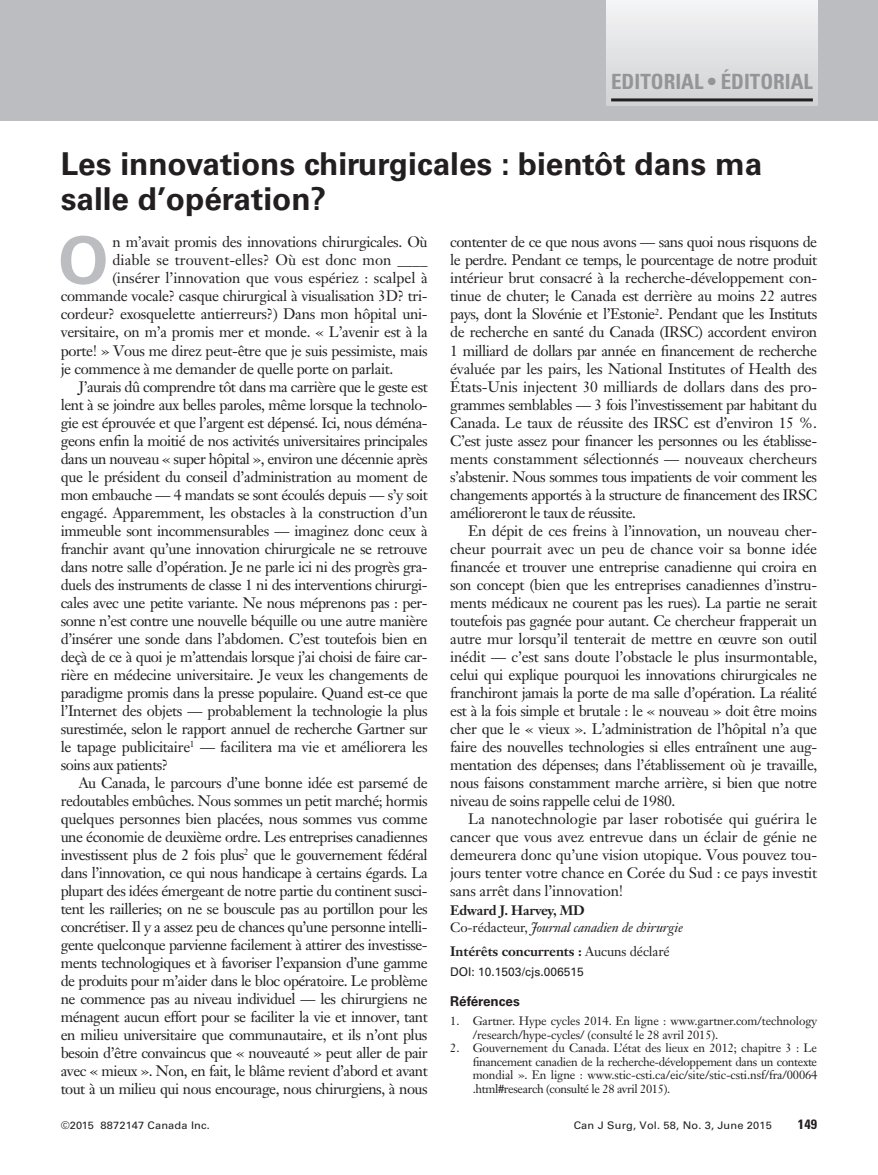
<style>
.page{position:relative;width:878px;height:1175px;background:#fff}
.page>*{position:absolute;margin:0;border:0;box-sizing:border-box;transform-origin:0 0}
.DC{font:700 64.8px "Univers LT Std";color:#bcbdc0}
.T21{font:700 31.5px/34.5px "Univers LT Std";color:#231f20}
.t1{font:700 condensed 21px "Univers LT Std";color:#939598}
.DC-2{font:15px/18px "Janson Text LT Std";letter-spacing:-.025em;color:#231f20;text-align:justify}
.DC-3{font:15px "Janson Text LT Std";letter-spacing:-.005em;color:#231f20}
.DC-4{font:15px "Janson Text LT Std";color:#231f20}
.N9{font:italic 13.5px/16.5px "Janson Text LT Std";letter-spacing:-.01em;color:#231f20}
.N9-2{font:700 13.5px "Janson Text LT Std";letter-spacing:-.01em;color:#231f20}
.RH{font:700 13.5px "Univers LT Std";color:#231f20}
.t2{font:700 condensed 13.5px "Univers LT Std";color:#231f20;scale:1.05 1}
.REF{font:12px/13.5px "Janson Text LT Std";letter-spacing:-.01em;color:#231f20}
.Article_id{font:12px "Univers LT Std";color:#231f20}
.t3{font:10.5px "Univers LT Std";letter-spacing:.015em;color:#231f20;scale:1.05 1}
.s1{font-weight:700;font-style:normal}
.s2{font-style:normal}
.s3{font-weight:400}
</style>
<div class="page">
<div style="left:0;top:0;width:878px;height:120px;background:#bcbdc0"></div>
<div style="left:606px;top:0;width:211px;height:106px;background:linear-gradient(to bottom,#f6f7f8,#cdced0)"></div>
<hr style="left:611px;top:98px;width:201px;height:3px;background:#231f20">
<h3 class="t1" style="left:611px;top:69px;width:203px">EDITORIAL • ÉDITORIAL</h3>
<p class="T21" style="left:61px;top:147px;width:703px">Les innovations chirurgicales : bientôt dans ma salle d’opération?</p>
<p class="DC" style="left:58px;top:223px;width:52px">O</p>
<p class="DC-2" style="left:112px;top:233px;width:317px">n m’avait promis des innovations chirurgicales. Où</p>
<p class="DC-2" style="left:450px;top:233px;width:368px">contenter de ce que nous avons — sans quoi nous risquons de le perdre. Pendant ce temps, le pourcentage de notre produit intérieur brut consacré à la recherche-développement con&shy;tinue de chuter; le Canada est derrière au moins 22 autres pays, dont la Slovénie et l’Estonie<sup>2</sup>. Pendant que les Instituts de recherche en santé du Canada (IRSC) accordent environ 1 milliard de dollars par année en financement de recherche évaluée par les pairs, les National Institutes of Health des États-Unis injectent 30 milliards de dollars dans des pro&shy;grammes semblables — 3 fois l’investissement par habitant du Canada. Le taux de réussite des IRSC est d’environ 15 %.<br>C’est juste assez pour financer les personnes ou les établisse&shy;ments constamment sélectionnés — nouveaux chercheurs s’abstenir. Nous sommes tous impatients de voir comment les changements apportés à la structure de financement des IRSC amélioreront le taux de réussite.</p>
<p class="DC-2" style="left:450px;top:521px;width:369px;text-indent:18px">En dépit de ces freins à l’innovation, un nouveau cher&shy;cheur pourrait avec un peu de chance voir sa bonne idée financée et trouver une entreprise canadienne qui croira en son concept (bien que les entreprises canadiennes d’instru&shy;ments médicaux ne courent pas les rues). La partie ne serait toutefois pas gagnée pour autant. Ce chercheur frapperait un autre mur lorsqu’il tenterait de mettre en œuvre son outil inédit — c’est sans doute l’obstacle le plus insurmontable, celui qui explique pourquoi les innovations chirurgicales ne franchiront jamais la porte de ma salle d’opération. La réalité est à la fois simple et brutale : le « nouveau » doit être moins cher que le « vieux ». L’administration de l’hôpital n’a que faire des nouvelles technologies si elles entraînent une aug&shy;mentation des dépenses; dans l’établissement où je travaille, nous faisons constamment marche arrière, si bien que notre niveau de soins rappelle celui de 1980.</p>
<p class="DC-2" style="left:450px;top:809px;width:368px;text-indent:18px">La nanotechnologie par laser robotisée qui guérira le cancer que vous avez entrevue dans un éclair de génie ne demeurera donc qu’une vision utopique. Vous pouvez tou&shy;jours tenter votre chance en Corée du Sud : ce pays investit sans arrêt dans l’innovation!</p>
<p class="N9" style="left:450px;top:902px;width:234px"><span class="s1">Edward J. Harvey, MD<br></span><span class="s2">Co-rédacteur,</span> Journal canadien de chirurgie</p>
<p class="N9-2" style="left:450px;top:942px;width:221px">Intérêts concurrents : <span class="s3">Aucuns déclaré</span></p>
<p class="Article_id" style="left:450px;top:964px;width:135px">DOI: 10.1503/cjs.006515</p>
<p class="RH" style="left:450px;top:993px;width:71px">Références</p>
<p class="REF" style="left:472px;top:1014px;width:346px;text-indent:-22px">1. Gartner. Hype cycles 2014. En ligne : www.gartner.com/technology /research/hype-cycles/ (consulté le 28 avril 2015).</p>
<p class="REF" style="left:472px;top:1041px;width:346px;text-align:justify;text-indent:-22px">2. Gouvernement du Canada. L’état des lieux en 2012; chapitre 3 : Le financement canadien de la recherche-développement dans un contexte mondial ». En ligne : www.stic-csti.ca/eic/site/stic-csti.nsf/fra/00064 .html#research (consulté le 28 avril 2015).</p>
<p class="DC-4" style="left:112px;top:251px;width:316px">diable se trouvent-elles? Où est donc mon ____</p>
<p class="DC-3" style="left:112px;top:269px;width:317px">(insérer l’innovation que vous espériez : scalpel à</p>
<p class="DC-2" style="left:61px;top:287px;width:368px">commande vocale? casque chirurgical à visualisation 3D? tri-</p>
<p class="DC-2" style="left:61px;top:305px;width:368px">cordeur? exosquelette antierreurs?) Dans mon hôpital uni-</p>
<p class="DC-2" style="left:61px;top:323px;width:368px">versitaire, on m’a promis mer et monde. « L’avenir est à la</p>
<p class="DC-2" style="left:61px;top:341px;width:368px">porte! » Vous me direz peut-être que je suis pessimiste, mais</p>
<p class="DC-2" style="left:61px;top:359px;width:334px">je commence à me demander de quelle porte on parlait.</p>
<p class="DC-2" style="left:61px;top:377px;width:368px;text-indent:18px">J’aurais dû comprendre tôt dans ma carrière que le geste est lent à se joindre aux belles paroles, même lorsque la technolo&shy;gie est éprouvée et que l’argent est dépensé. Ici, nous déména&shy;geons enfin la moitié de nos activités universitaires principales dans un nouveau « super hôpital », environ une décennie après que le président du conseil d’administration au moment de mon embauche — 4 mandats se sont écoulés depuis — s’y soit engagé. Apparemment, les obstacles à la construction d’un immeuble sont incommensurables — imaginez donc ceux à franchir avant qu’une innovation chirurgicale ne se retrouve dans notre salle d’opération. Je ne parle ici ni des progrès gra&shy;duels des instruments de classe 1 ni des interventions chirurgi&shy;cales avec une petite variante. Ne nous méprenons pas : per&shy;sonne n’est contre une nouvelle béquille ou une autre manière d’insérer une sonde dans l’abdomen. C’est toutefois bien en deçà de ce à quoi je m’attendais lorsque j’ai choisi de faire car&shy;rière en médecine universitaire. Je veux les changements de paradigme promis dans la presse populaire. Quand est-ce que l’Internet des objets — probablement la technologie la plus surestimée, selon le rapport annuel de recherche Gartner sur le tapage publicitaire<sup>1</sup> — facilitera ma vie et améliorera les soins aux patients?</p>
<p class="DC-2" style="left:61px;top:773px;width:368px;text-indent:18px">Au Canada, le parcours d’une bonne idée est parsemé de redoutables embûches. Nous sommes un petit marché; hormis quelques personnes bien placées, nous sommes vus comme une économie de deuxième ordre. Les entreprises canadiennes investissent plus de 2 fois plus<sup>2</sup> que le gouvernement fédéral dans l’innovation, ce qui nous handicape à certains égards. La plupart des idées émergeant de notre partie du continent susci&shy;tent les railleries; on ne se bouscule pas au portillon pour les concrétiser. Il y a assez peu de chances qu’une personne intelli&shy;gente quelconque parvienne facilement à attirer des investisse&shy;ments technologiques et à favoriser l’expansion d’une gamme de produits pour m’aider dans le bloc opératoire. Le problème ne commence pas au niveau individuel — les chirurgiens ne ménagent aucun effort pour se faciliter la vie et innover, tant en milieu universitaire que communautaire, et ils n’ont plus besoin d’être convaincus que « nouveauté » peut aller de pair avec « mieux ». Non, en fait, le blâme revient d’abord et avant tout à un milieu qui nous encourage, nous chirurgiens, à nous</p>
<p class="t3" style="left:61px;top:1119px;width:143px">©2015 8872147 Canada Inc.</p>
<p class="t3" style="left:573px;top:1119px;width:190px">Can J Surg, Vol. 58, No. 3, June 2015</p>
<p class="t2" style="left:797px;top:1116px;width:20px">149</p>
</div>
